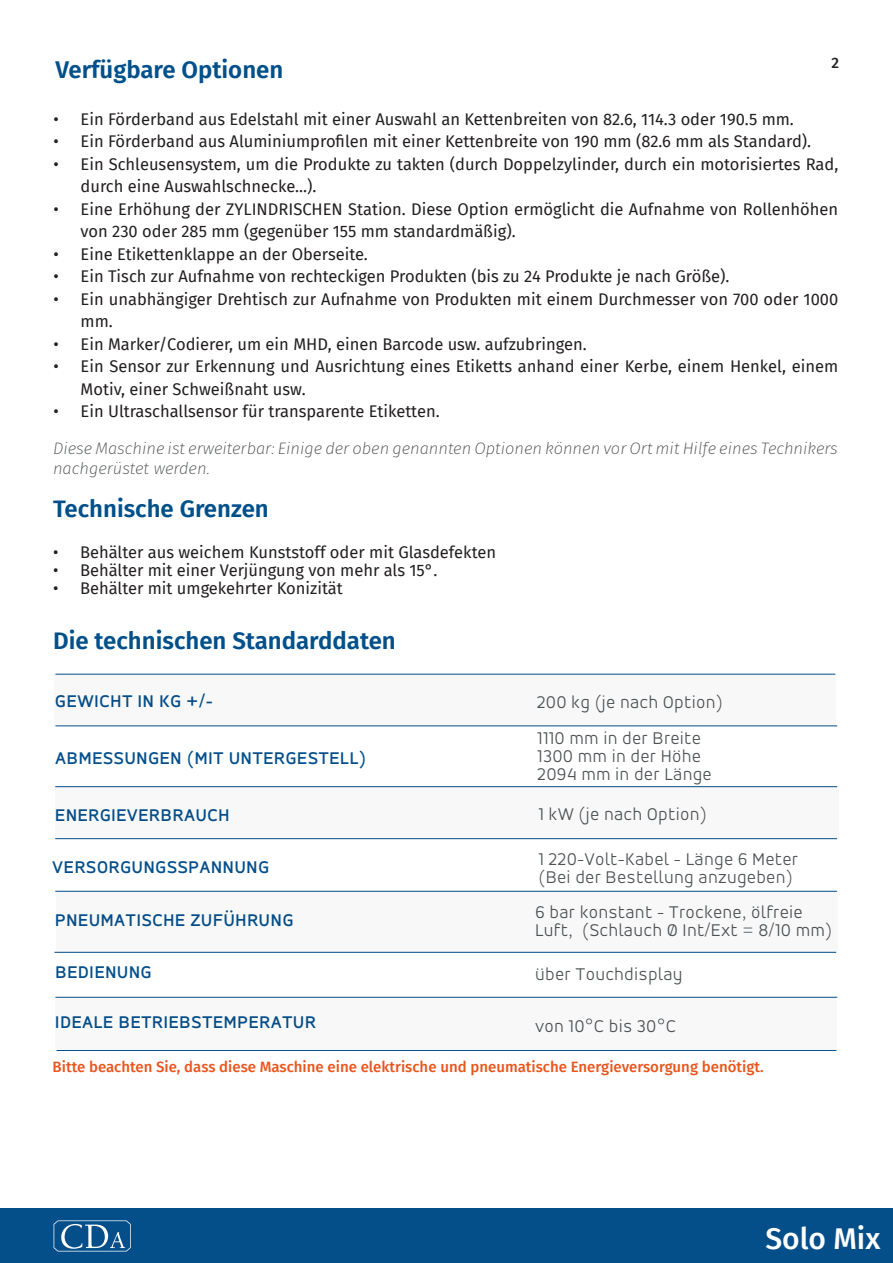
<style>
.page{position:relative;width:893px;height:1263px;background:#fff}
.page>*{position:absolute;margin:0;border:0;box-sizing:border-box;transform-origin:0 0}
.t1{font:500 30px "Fira Sans";color:#fff}
.t2{font:600 24px "Fira Sans";color:#01508a}
.t3{font:300 18px/18px "Accord Alt";letter-spacing:.05em;color:#4e5255}
.t4{font:500 18px "Accord Alt";letter-spacing:.05em;color:#044f8b}
.t5{font:16.5px/22.5px "Fira Sans";color:#231f20}
.t6{font:italic 200 16.5px/19.8px "Fira Sans";color:#4f5252}
.t7{font:500 15px "Fira Sans";color:#e9551c}
.t8{font:500 15px "Fira Sans";color:#231f20}
</style>
<div class="page">
<div style="left:0;top:1209px;width:893px;height:54px;background:#044f8a"></div>
<svg style="left:54px;top:1220px;width:77px;height:31px"></svg>
<hr style="left:55px;top:725px;width:782px;height:1px;background:#044f8b">
<hr style="left:54px;top:952px;width:782px;height:1px;background:#044f8b">
<hr style="left:55px;top:891px;width:782px;height:1px;background:#044f8b">
<div style="left:54px;top:674px;width:782px;height:52px;background:#f8f8f8"></div>
<div style="left:56px;top:891px;width:782px;height:62px;background:#f8f8f8"></div>
<div style="left:55px;top:786px;width:784px;height:53px;background:#f8f8f8"></div>
<div style="left:55px;top:997px;width:782px;height:52px;background:#f8f8f8"></div>
<hr style="left:57px;top:1050px;width:779px;height:1px;background:#044f8b">
<h2 class="t2" style="left:55px;top:53px;width:229px">Verfügbare Optionen</h2>
<p class="t8" style="left:831px;top:52px;width:9px">2</p>
<p class="t5" style="left:54px;top:108px;width:742px">• Ein Förderband aus Edelstahl mit einer Auswahl an Kettenbreiten von 82.6, 114.3 oder 190.5 mm.</p>
<p class="t5" style="left:54px;top:130px;width:759px">• Ein Förderband aus Aluminiumprofilen mit einer Kettenbreite von 190 mm (82.6 mm als Standard).</p>
<p class="t5" style="left:81px;top:153px;width:759px;text-indent:-27px">• Ein Schleusensystem, um die Produkte zu takten (durch Doppelzylinder, durch ein motorisiertes Rad, durch eine Auswahlschnecke...).</p>
<p class="t5" style="left:81px;top:198px;width:759px;text-indent:-27px">• Eine Erhöhung der ZYLINDRISCHEN Station. Diese Option ermöglicht die Aufnahme von Rollenhöhen von 230 oder 285 mm (gegenüber 155 mm standardmäßig).</p>
<p class="t5" style="left:54px;top:243px;width:316px">• Eine Etikettenklappe an der Oberseite.</p>
<p class="t5" style="left:54px;top:265px;width:677px">• Ein Tisch zur Aufnahme von rechteckigen Produkten (bis zu 24 Produkte je nach Größe).</p>
<p class="t5" style="left:81px;top:288px;width:759px;text-indent:-27px">• Ein unabhängiger Drehtisch zur Aufnahme von Produkten mit einem Durchmesser von 700 oder 1000 mm.</p>
<p class="t5" style="left:54px;top:333px;width:535px">• Ein Marker/Codierer, um ein MHD, einen Barcode usw. aufzubringen.</p>
<p class="t5" style="left:81px;top:355px;width:759px;text-indent:-27px">• Ein Sensor zur Erkennung und Ausrichtung eines Etiketts anhand einer Kerbe, einem Henkel, einem<br>Motiv, einer Schweißnaht usw.</p>
<p class="t5" style="left:54px;top:400px;width:388px">• Ein Ultraschallsensor für transparente Etiketten.</p>
<p class="t6" style="left:53px;top:438px;width:786px">Diese Maschine ist erweiterbar: Einige der oben genannten Optionen können vor Ort mit Hilfe eines Technikers nachgerüstet werden.</p>
<h2 class="t2" style="left:53px;top:492px;width:217px">Technische Grenzen</h2>
<p class="t5" style="left:53px;top:541px;width:445px">• Behälter aus weichem Kunststoff oder mit Glasdefekten</p>
<p class="t5" style="left:53px;top:559px;width:386px">• Behälter mit einer Verjüngung von mehr als 15°.</p>
<p class="t5" style="left:53px;top:577px;width:291px">• Behälter mit umgekehrter Konizität</p>
<h2 class="t2" style="left:53px;top:624px;width:344px">Die technischen Standarddaten</h2>
<p class="t4" style="left:55px;top:691px;width:159px">GEWICHT IN KG +/-</p>
<p class="t4" style="left:55px;top:748px;width:312px">ABMESSUNGEN (MIT UNTERGESTELL)</p>
<p class="t4" style="left:55px;top:805px;width:176px">ENERGIEVERBRAUCH</p>
<p class="t4" style="left:53px;top:857px;width:218px">VERSORGUNGSSPANNUNG</p>
<p class="t4" style="left:55px;top:910px;width:239px">PNEUMATISCHE ZUFÜHRUNG</p>
<p class="t4" style="left:55px;top:962px;width:97px">BEDIENUNG</p>
<p class="t3" style="left:537px;top:694px;width:187px">200 kg (je nach Option)</p>
<p class="t3" style="left:538px;top:730px;width:175px">1110 mm in der Breite<br>1300 mm in der Höhe<br>2094 mm in der Länge</p>
<p class="t3" style="left:539px;top:806px;width:169px">1 kW (je nach Option)</p>
<p class="t3" style="left:539px;top:851px;width:261px">1 220-Volt-Kabel - Länge 6 Meter (Bei der Bestellung anzugeben)</p>
<p class="t3" style="left:535px;top:904px;width:298px">6 bar konstant - Trockene, ölfreie<br>Luft, (Schlauch Ø Int/Ext = 8/10 mm)</p>
<p class="t3" style="left:535px;top:966px;width:149px">über Touchdisplay</p>
<p class="t4" style="left:55px;top:1012px;width:262px">IDEALE BETRIEBSTEMPERATUR</p>
<p class="t3" style="left:535px;top:1019px;width:142px">von 10°C bis 30°C</p>
<p class="t7" style="left:53px;top:1057px;width:712px">Bitte beachten Sie, dass diese Maschine eine elektrische und pneumatische Energieversorgung benötigt.</p>
<h1 class="t1" style="left:765px;top:1217px;width:116px">Solo Mix</h1>
</div>
